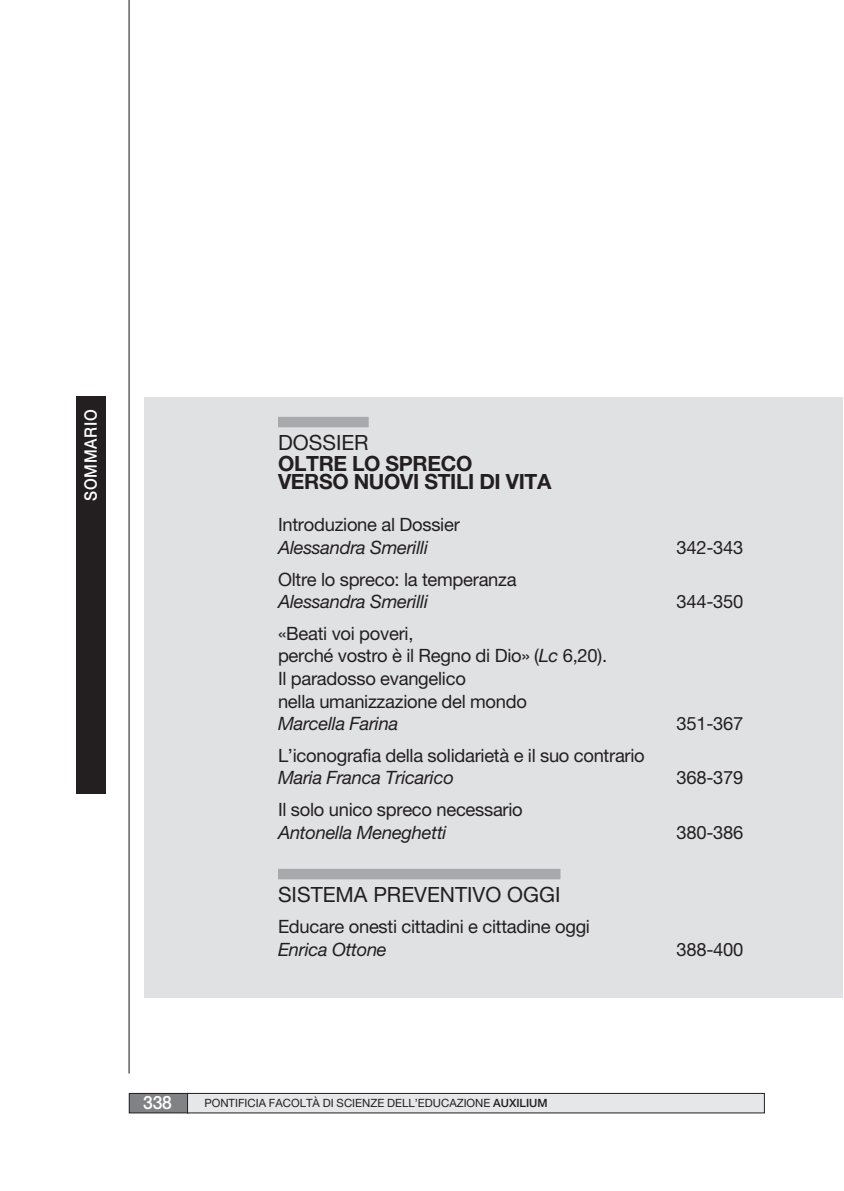
<style>
.page{position:relative;width:844px;height:1191px;background:#fff}
.page>*{position:absolute;margin:0;border:0;box-sizing:border-box;transform-origin:0 0}
.t1{font:700 21px/21.5px "Helvetica Neue LT Pro";letter-spacing:-.015em;color:#231f20}
.t2{font:21px "Helvetica Neue LT Pro";color:#231f20}
.t3{font:18.38px/22.6px "Helvetica Neue LT Pro";letter-spacing:-.015em;color:#231f20}
.t4{font:500 18.38px "Helvetica Neue LT Pro";color:#fff;scale:.95 1}
.t5{font:500 17.15px "Helvetica Neue LT Pro";letter-spacing:.05em;color:#fff;scale:.9 1}
.t6{font:11.38px "Helvetica Neue LT Pro";color:#231f20}
.s1{font-weight:400}
.s2{font-style:italic}
.s3{font-weight:500}
</style>
<div class="page">
<div style="left:144px;top:397px;width:698px;height:600px;background:#e0e1e3"></div>
<div style="left:278px;top:417px;width:90px;height:10px;background:#a8a9ad"></div>
<div style="left:278px;top:869px;width:282px;height:10px;background:#a8a9ad"></div>
<div style="left:129px;top:1093px;width:59px;height:20px;background:#808285"></div>
<div style="left:129px;top:1093px;width:59px;height:20px;border:1px solid #231f20"></div>
<div style="left:187px;top:1093px;width:577px;height:20px;background:#e6e7e9"></div>
<div style="left:187px;top:1093px;width:577px;height:20px;border:1px solid #231f20"></div>
<div style="left:76px;top:397px;width:30px;height:397px;background:#231f20"></div>
<hr style="left:128px;top:0;width:2px;height:1073px;background:#231f20">
<p class="t5" style="left:84px;top:501px;width:103px;rotate:-90deg">SOMMARIO</p>
<p class="t1" style="left:278px;top:433px;width:196px"><span class="s1">DOSSIER<br></span>OLTRE LO SPRECO</p>
<p class="t1" style="left:278px;top:473px;width:275px">VERSO NUOVI STILI DI VITA</p>
<p class="t3" style="left:278px;top:515px;width:183px">Introduzione al Dossier<br><span class="s2">Alessandra Smerilli</span></p>
<p class="t3" style="left:278px;top:569px;width:240px">Oltre lo spreco: la temperanza<br><span class="s2">Alessandra Smerilli</span></p>
<p class="t3" style="left:278px;top:624px;width:330px">«Beati voi poveri,<br>perché vostro è il Regno di Dio» (<span class="s2">Lc</span> 6,20).<br>Il paradosso evangelico<br>nella umanizzazione del mondo<br><span class="s2">Marcella Farina</span></p>
<p class="t3" style="left:278px;top:745px;width:368px">L’iconografia della solidarietà e il suo contrario<br><span class="s2">Maria Franca Tricarico</span></p>
<p class="t3" style="left:278px;top:800px;width:246px">Il solo unico spreco necessario<br><span class="s2">Antonella Meneghetti</span></p>
<p class="t2" style="left:278px;top:886px;width:284px">SISTEMA PREVENTIVO OGGI</p>
<p class="t3" style="left:278px;top:917px;width:313px">Educare onesti cittadini e cittadine oggi<br><span class="s2">Enrica Ottone</span></p>
<p class="t3" style="left:676px;top:538px;width:68px">342-343</p>
<p class="t3" style="left:676px;top:592px;width:68px">344-350</p>
<p class="t3" style="left:676px;top:714px;width:68px">351-367</p>
<p class="t3" style="left:676px;top:768px;width:68px">368-379</p>
<p class="t3" style="left:676px;top:822px;width:68px">380-386</p>
<p class="t3" style="left:676px;top:940px;width:68px">388-400</p>
<p class="t4" style="left:143px;top:1096px;width:32px">338</p>
<p class="t6" style="left:204px;top:1098px;width:344px">PONTIFICIA FACOLTÀ DI SCIENZE DELL’EDUCAZIONE <span class="s3">AUXILIUM</span></p>
</div>
